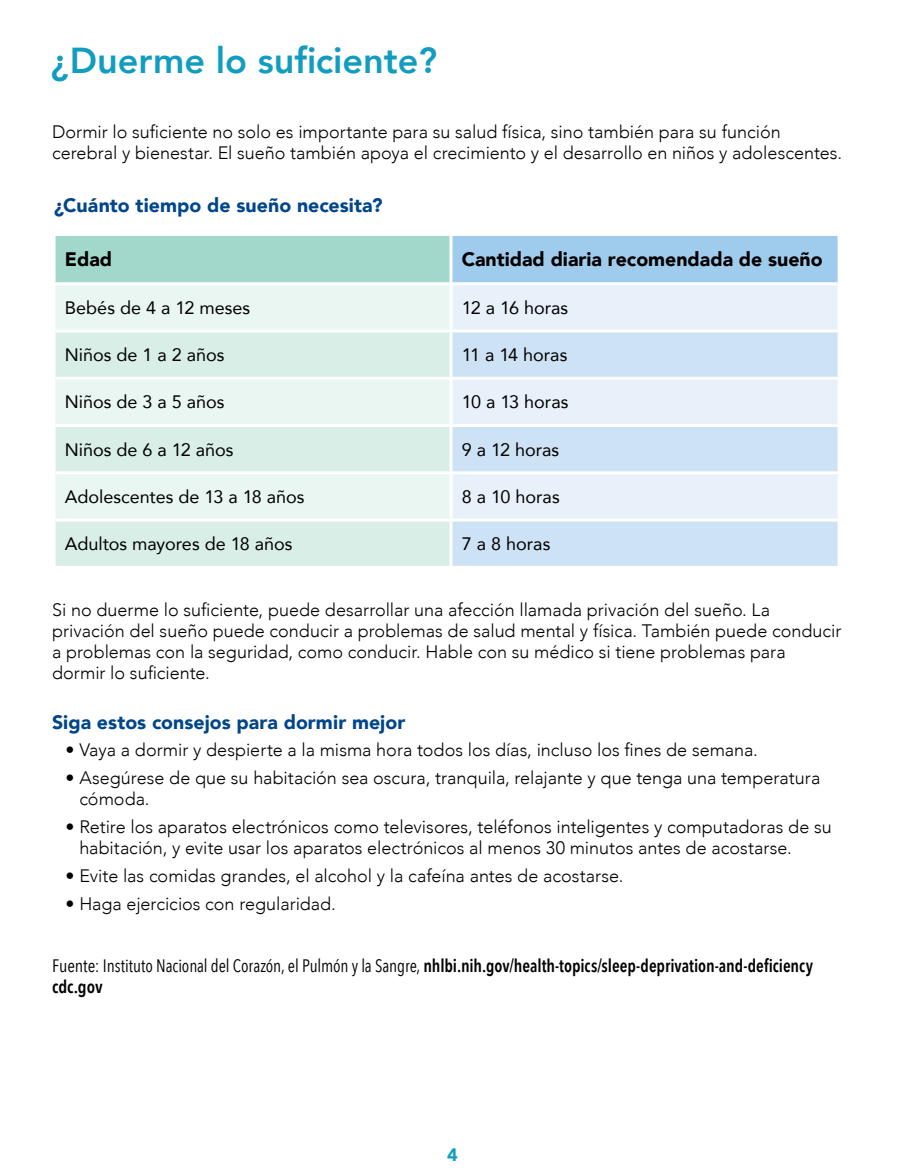
<style>
.page{position:relative;width:905px;height:1175px;background:#fff}
.page>*{position:absolute;margin:0;border:0;box-sizing:border-box;transform-origin:0 0}
.t1{font:800 36px "Avenir";color:#129dc0}
.t2{font:900 19.5px "Avenir";color:#00468b}
.t3{font:900 19.5px "Avenir";color:#000}
.t4{font:300 18px/21px "Avenir";color:#000}
.t5{font:18px "Avenir";color:#000}
.t6{font:600 18px/21px "Avenir Next Condensed";letter-spacing:-.005em;color:#000;scale:.95 1}
.t7{font:900 18px "Avenir";color:#129dc0}
.s1{font-weight:400}
</style>
<div class="page">
<div style="left:54px;top:234px;width:397px;height:50px;background:#a2d8cb"></div>
<div style="left:451px;top:234px;width:388px;height:50px;background:#9fcbed"></div>
<div style="left:56px;top:285px;width:393px;height:44px;background:#eaf6f1"></div>
<div style="left:452px;top:285px;width:385px;height:44px;background:#e8f1fa"></div>
<svg style="left:56px;top:332px;width:393px;height:234px;background:#dff1eb"></svg>
<svg style="left:452px;top:332px;width:385px;height:234px;background:#d8e8f7"></svg>
<hr style="left:52px;top:233px;width:399px;height:3px;background:#fff">
<svg style="left:54px;top:236px;width:2px;height:46px"></svg>
<hr style="left:451px;top:233px;width:389px;height:3px;background:#fff">
<hr style="left:449px;top:236px;width:3px;height:46px;background:#fff">
<hr style="left:52px;top:282px;width:399px;height:3px;background:#fff">
<hr style="left:451px;top:282px;width:386px;height:3px;background:#fff">
<svg style="left:55px;top:332px;width:1px;height:45px"></svg>
<svg style="left:55px;top:427px;width:1px;height:45px"></svg>
<svg style="left:55px;top:521px;width:1px;height:45px"></svg>
<hr style="left:837px;top:236px;width:3px;height:48px;background:#fff">
<hr style="left:56px;top:377px;width:395px;height:3px;background:#fff">
<hr style="left:451px;top:377px;width:389px;height:3px;background:#fff">
<hr style="left:56px;top:424px;width:395px;height:3px;background:#fff">
<hr style="left:451px;top:424px;width:389px;height:3px;background:#fff">
<hr style="left:56px;top:471px;width:395px;height:3px;background:#fff">
<hr style="left:451px;top:471px;width:389px;height:3px;background:#fff">
<hr style="left:56px;top:518px;width:395px;height:3px;background:#fff">
<hr style="left:451px;top:518px;width:389px;height:3px;background:#fff">
<h1 class="t1" style="left:51px;top:33px;width:387px">¿Duerme lo suficiente?</h1>
<p class="t4" style="left:52px;top:121px;width:791px">Dormir lo suficiente no solo es importante para su salud física, sino también para su función cerebral y bienestar. El sueño también apoya el crecimiento y el desarrollo en niños y adolescentes.</p>
<p class="t2" style="left:54px;top:188px;width:330px">¿Cuánto tiempo de sueño necesita?</p>
<p class="t3" style="left:65px;top:243px;width:49px">Edad</p>
<p class="t3" style="left:462px;top:243px;width:362px">Cantidad diaria recomendada de sueño</p>
<p class="t5" style="left:65px;top:293px;width:187px">Bebés de 4 a 12 meses</p>
<p class="t5" style="left:462px;top:293px;width:108px">12 a 16 horas</p>
<p class="t5" style="left:65px;top:340px;width:161px">Niños de 1 a 2 años</p>
<p class="t5" style="left:462px;top:340px;width:107px">11 a 14 horas</p>
<p class="t5" style="left:65px;top:387px;width:161px">Niños de 3 a 5 años</p>
<p class="t5" style="left:462px;top:387px;width:108px">10 a 13 horas</p>
<p class="t5" style="left:65px;top:435px;width:170px">Niños de 6 a 12 años</p>
<p class="t5" style="left:462px;top:435px;width:99px">9 a 12 horas</p>
<p class="t5" style="left:65px;top:482px;width:241px">Adolescentes de 13 a 18 años</p>
<p class="t5" style="left:462px;top:482px;width:99px">8 a 10 horas</p>
<p class="t5" style="left:65px;top:529px;width:229px">Adultos mayores de 18 años</p>
<p class="t5" style="left:462px;top:529px;width:90px">7 a 8 horas</p>
<p class="t4" style="left:52px;top:599px;width:791px">Si no duerme lo suficiente, puede desarrollar una afección llamada privación del sueño. La privación del sueño puede conducir a problemas de salud mental y física. También puede conducir a problemas con la seguridad, como conducir. Hable con su médico si tiene problemas para dormir lo suficiente.</p>
<p class="t2" style="left:52px;top:705px;width:355px">Siga estos consejos para dormir mejor</p>
<p class="t4" style="left:66px;top:739px;width:693px">• Vaya a dormir y despierte a la misma hora todos los días, incluso los fines de semana.</p>
<p class="t4" style="left:79px;top:767px;width:742px;text-indent:-14px">• Asegúrese de que su habitación sea oscura, tranquila, relajante y que tenga una temperatura cómoda.</p>
<p class="t4" style="left:79px;top:816px;width:754px;text-indent:-14px">• Retire los aparatos electrónicos como televisores, teléfonos inteligentes y computadoras de su habitación, y evite usar los aparatos electrónicos al menos 30 minutos antes de acostarse.</p>
<p class="t4" style="left:66px;top:865px;width:559px">• Evite las comidas grandes, el alcohol y la cafeína antes de acostarse.</p>
<p class="t4" style="left:66px;top:892px;width:272px">• Haga ejercicios con regularidad.</p>
<p class="t6" style="left:52px;top:954px;width:802px"><span class="s1">Fuente: Instituto Nacional del Corazón, el Pulmón y la Sangre,</span> nhlbi.nih.gov/health-topics/sleep-deprivation-and-deficiency cdc.gov</p>
<p class="t7" style="left:447px;top:1138px;width:12px">4</p>
</div>
